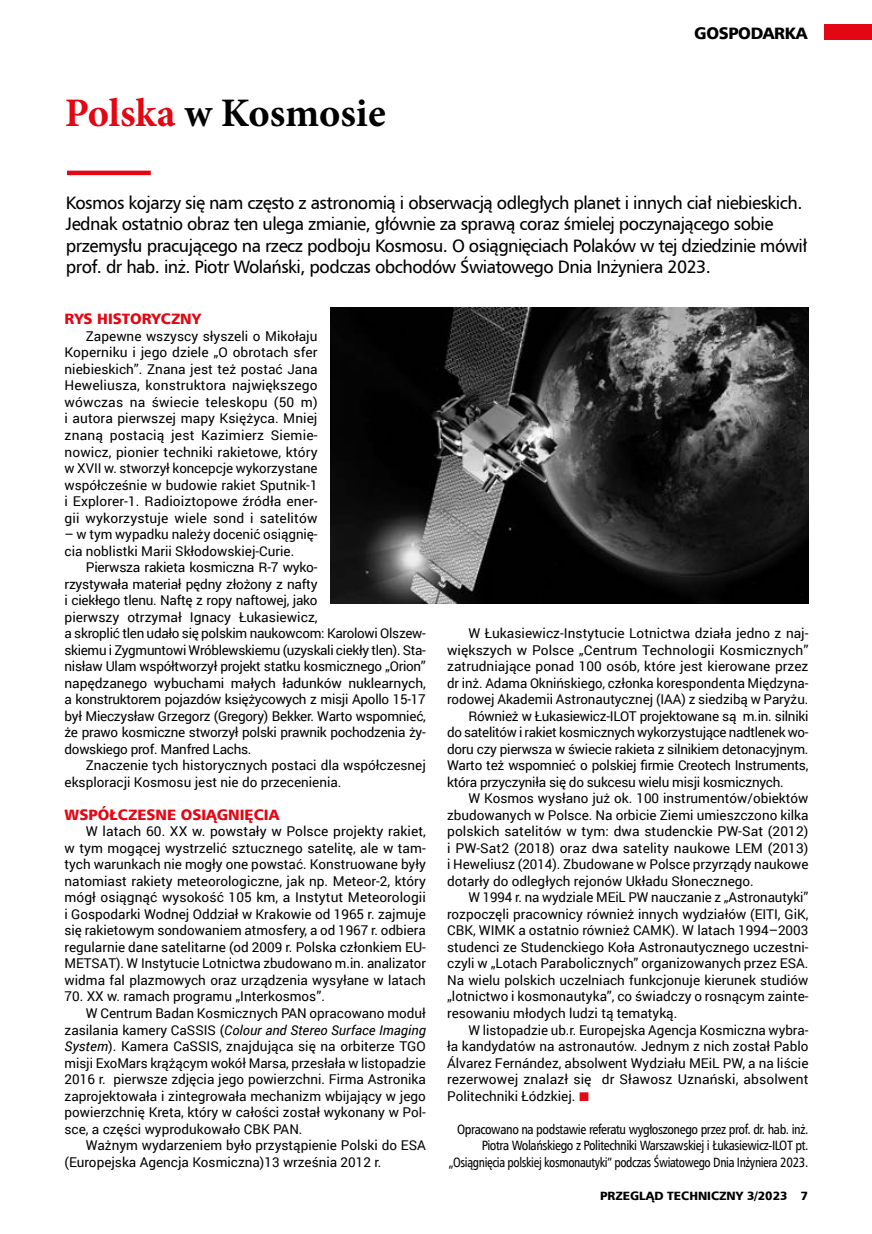
<style>
.page{position:relative;width:872px;height:1234px;background:#fff}
.page>*{position:absolute;margin:0;border:0;box-sizing:border-box;transform-origin:0 0}
.t1{font:700 40.5px "Minion Pro";color:#000}
.t2{font:18px/21.6px "Humnst 777 EU";letter-spacing:-.03em;color:#000}
.t3{font:16.5px "Humnst 777 Blk EU";letter-spacing:-.02em;color:#000}
.t4{font:15px "Humnst 777 Blk EU";color:#e30613}
.t5{font:13.5px/16.5px "Roboto";color:#000;text-align:justify}
.t6{font:13.5px/16.5px "Roboto";letter-spacing:-.02em;color:#000}
.t7{font:13.5px/16.5px "Humnst 777 Cn EU";letter-spacing:-.03em;color:#000;text-align:right}
.t8{font:13.5px "Roboto";letter-spacing:-.025em;color:#000}
.t9{font:italic 13.5px "Roboto";color:#000}
.t10{font:12px "Humnst 777 Blk EU";color:#000}
.s1{color:#e30613}
.s2{font-style:normal}
.s3{font-style:italic}
</style>
<div class="page">
<div style="left:824px;top:24px;width:48px;height:16px;background:#e30613"></div>
<hr style="left:67px;top:171px;width:84px;height:4px;background:#e30613">
<img style="left:330px;top:307px;width:478px;height:296px">
<h1 class="t1" style="left:65px;top:85px;width:322px"><span class="s1">Polska</span> w Kosmosie</h1>
<p class="t3" style="left:694px;top:22px;width:115px">GOSPODARKA</p>
<p class="t2" style="left:66px;top:191px;width:743px">Kosmos kojarzy się nam często z astronomią i obserwacją odległych planet i innych ciał niebieskich.<br>Jednak ostatnio obraz ten ulega zmianie, głównie za sprawą coraz śmielej poczynającego sobie przemysłu pracującego na rzecz podboju Kosmosu. O osiągnięciach Polaków w tej dziedzinie mówił prof. dr hab. inż. Piotr Wolański, podczas obchodów Światowego Dnia Inżyniera 2023.</p>
<p class="t4" style="left:65px;top:309px;width:138px">RYS HISTORYCZNY</p>
<p class="t5" style="left:65px;top:327px;width:254px;text-indent:21px">Zapewne wszyscy słyszeli o Mikołaju Koperniku i jego dziele „O obrotach sfer niebieskich”. Znana jest też postać Jana Heweliusza, konstruktora największego wówczas na świecie teleskopu (50 m) i autora pierwszej mapy Księżyca. Mniej znaną postacią jest Kazimierz Siemie&shy;nowicz, pionier techniki rakietowe, który w XVII w. stworzył koncepcje wykorzystane współcześnie w budowie rakiet Sputnik-1 i Explorer-1. Radioiztopowe źródła ener&shy;gii wykorzystuje wiele sond i satelitów</p>
<p class="t5" style="left:65px;top:525px;width:254px">– w tym wypadku należy docenić osiągnię&shy;cia noblistki Marii Skłodowskiej-Curie.</p>
<p class="t6" style="left:65px;top:558px;width:363px;text-indent:21px">Pierwsza rakieta kosmiczna R-7 wyko-<br>rzystywała materiał pędny złożony z nafty<br>i ciekłego tlenu. Naftę z ropy naftowej, jako<br>pierwszy otrzymał Ignacy Łukasiewicz,<br>a skroplić tlen udało się polskim naukowcom: Karolowi Olszew&shy;skiemu i Zygmuntowi Wróblewskiemu (uzyskali ciekły tlen). Sta&shy;nisław Ulam współtworzył projekt statku kosmicznego „Orion” napędzanego wybuchami małych ładunków nuklearnych, a konstruktorem pojazdów księżycowych z misji Apollo 15-17 był Mieczysław Grzegorz (Gregory) Bekker. Warto wspomnieć, że prawo kosmiczne stworzył polski prawnik pochodzenia ży&shy;dowskiego prof. Manfred Lachs.</p>
<p class="t5" style="left:65px;top:756px;width:363px;text-indent:21px">Znaczenie tych historycznych postaci dla współczesnej eksploracji Kosmosu jest nie do przecenienia.</p>
<p class="t4" style="left:65px;top:804px;width:216px">WSPÓŁCZESNE OSIĄGNIĘCIA</p>
<p class="t5" style="left:65px;top:822px;width:363px;text-indent:21px">W latach 60. XX w. powstały w Polsce projekty rakiet, w tym mogącej wystrzelić sztucznego satelitę, ale w tam&shy;tych warunkach nie mogły one powstać. Konstruowane były natomiast rakiety meteorologiczne, jak np. Meteor-2, który mógł osiągnąć wysokość 105 km, a Instytut Meteorologii i Gospodarki Wodnej Oddział w Krakowie od 1965 r. zajmuje się rakietowym sondowaniem atmosfery, a od 1967 r. odbiera regularnie dane satelitarne (od 2009 r. Polska członkiem EU-METSAT). W Instytucie Lotnictwa zbudowano m.in. analizator widma fal plazmowych oraz urządzenia wysyłane w latach</p>
<p class="t5" style="left:65px;top:987px;width:262px">70. XX w. ramach programu „Interkosmos”.</p>
<p class="t5" style="left:86px;top:1004px;width:341px">W Centrum Badan Kosmicznych PAN opracowano moduł</p>
<p class="t9" style="left:65px;top:1019px;width:363px"><span class="s2">zasilania kamery CaSSIS (</span>Colour and Stereo Surface Imaging</p>
<p class="t5" style="left:65px;top:1037px;width:363px"><span class="s3">System</span>). Kamera CaSSIS, znajdująca się na orbiterze TGO</p>
<p class="t5" style="left:65px;top:1053px;width:363px">misji ExoMars krążącym wokół Marsa, przesłała w listopadzie</p>
<p class="t5" style="left:65px;top:1070px;width:363px">2016 r. pierwsze zdjęcia jego powierzchni. Firma Astronika</p>
<p class="t5" style="left:65px;top:1086px;width:363px">zaprojektowała i zintegrowała mechanizm wbijający w jego</p>
<p class="t5" style="left:65px;top:1103px;width:363px">powierzchnię Kreta, który w całości został wykonany w Pol-</p>
<p class="t5" style="left:65px;top:1119px;width:239px">sce, a części wyprodukowało CBK PAN.</p>
<p class="t5" style="left:86px;top:1136px;width:341px">Ważnym wydarzeniem było przystąpienie Polski do ESA</p>
<p class="t5" style="left:65px;top:1152px;width:318px">(Europejska Agencja Kosmiczna)13 września 2012 r.</p>
<p class="t5" style="left:468px;top:624px;width:341px">W Łukasiewicz-Instytucie Lotnictwa działa jedno z naj-</p>
<p class="t5" style="left:447px;top:641px;width:363px">większych w Polsce „Centrum Technologii Kosmicznych”</p>
<p class="t5" style="left:447px;top:657px;width:363px">zatrudniające ponad 100 osób, które jest kierowane przez</p>
<p class="t5" style="left:447px;top:674px;width:363px">dr inż. Adama Oknińskiego, członka korespondenta Międzyna-</p>
<p class="t5" style="left:447px;top:690px;width:363px">rodowej Akademii Astronautycznej (IAA) z siedzibą w Paryżu.</p>
<p class="t6" style="left:468px;top:707px;width:341px">Również w Łukasiewicz-ILOT projektowane są m.in. silniki</p>
<p class="t8" style="left:447px;top:722px;width:363px">do satelitów i rakiet kosmicznych wykorzystujące nadtlenek wo-</p>
<p class="t6" style="left:447px;top:740px;width:363px">doru czy pierwsza w świecie rakieta z silnikiem detonacyjnym.</p>
<p class="t6" style="left:447px;top:756px;width:363px">Warto też wspomnieć o polskiej firmie Creotech Instruments,</p>
<p class="t6" style="left:447px;top:773px;width:338px">która przyczyniła się do sukcesu wielu misji kosmicznych.</p>
<p class="t5" style="left:468px;top:789px;width:341px">W Kosmos wysłano już ok. 100 instrumentów/obiektów</p>
<p class="t5" style="left:447px;top:806px;width:363px">zbudowanych w Polsce. Na orbicie Ziemi umieszczono kilka</p>
<p class="t5" style="left:447px;top:822px;width:363px">polskich satelitów w tym: dwa studenckie PW-Sat (2012)</p>
<p class="t5" style="left:447px;top:839px;width:363px">i PW-Sat2 (2018) oraz dwa satelity naukowe LEM (2013)</p>
<p class="t5" style="left:447px;top:855px;width:363px">i Heweliusz (2014). Zbudowane w Polsce przyrządy naukowe</p>
<p class="t5" style="left:447px;top:872px;width:308px">dotarły do odległych rejonów Układu Słonecznego.</p>
<p class="t5" style="left:468px;top:888px;width:341px">W 1994 r. na wydziale MEiL PW nauczanie z „Astronautyki”</p>
<p class="t5" style="left:447px;top:905px;width:363px">rozpoczęli pracownicy również innych wydziałów (EITI, GiK,</p>
<p class="t5" style="left:447px;top:921px;width:363px">CBK, WIMK a ostatnio również CAMK). W latach 1994–2003</p>
<p class="t5" style="left:447px;top:938px;width:363px">studenci ze Studenckiego Koła Astronautycznego uczestni-</p>
<p class="t5" style="left:447px;top:954px;width:363px">czyli w „Lotach Parabolicznych” organizowanych przez ESA.</p>
<p class="t5" style="left:447px;top:971px;width:363px">Na wielu polskich uczelniach funkcjonuje kierunek studiów</p>
<p class="t5" style="left:447px;top:987px;width:363px">„lotnictwo i kosmonautyka”, co świadczy o rosnącym zainte-</p>
<p class="t5" style="left:447px;top:1004px;width:232px">resowaniu młodych ludzi tą tematyką.</p>
<p class="t5" style="left:468px;top:1020px;width:341px">W listopadzie ub.r. Europejska Agencja Kosmiczna wybra-</p>
<p class="t5" style="left:447px;top:1037px;width:363px">ła kandydatów na astronautów. Jednym z nich został Pablo</p>
<p class="t5" style="left:447px;top:1053px;width:363px">Álvarez Fernández, absolwent Wydziału MEiL PW, a na liście</p>
<p class="t5" style="left:447px;top:1070px;width:363px">rezerwowej znalazł się dr Sławosz Uznański, absolwent</p>
<p class="t5" style="left:447px;top:1086px;width:130px">Politechniki Łódzkiej.</p>
<p class="t7" style="left:448px;top:1120px;width:361px">Opracowano na podstawie referatu wygłoszonego przez prof. dr. hab. inż.<br>Piotra Wolańskiego z Politechniki Warszawskiej i Łukasiewicz-ILOT pt. „Osiągnięcia polskiej kosmonautyki” podczas Światowego Dnia Inżyniera 2023.</p>
<p class="t10" style="left:600px;top:1187px;width:209px">PRZEGLĄD TECHNICZNY 3/2023 7</p>
</div>
